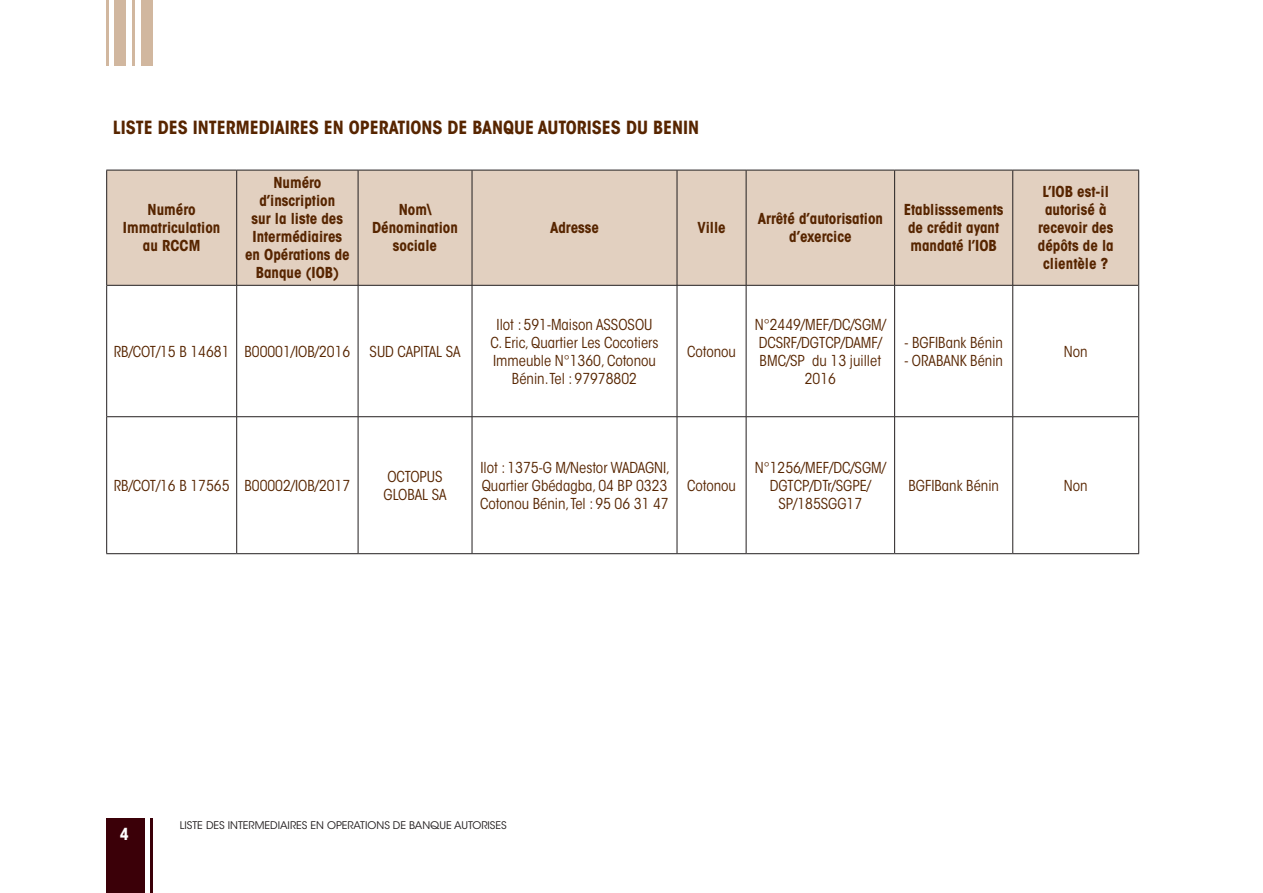
<style>
.page{position:relative;width:1263px;height:893px;background:#fff}
.page>*{position:absolute;margin:0;border:0;box-sizing:border-box;transform-origin:0 0}
.t1{font:700 condensed 18px "ITC Avant Garde Std";color:#572500}
.t2{font:700 condensed 16.5px "ITC Avant Garde Std";color:#fff}
.t3{font:condensed 15px/18px "ITC Avant Garde Std";color:#572500;text-align:center}
.t4{font:700 condensed 15px/18px "ITC Avant Garde Std";color:#572500;text-align:center}
.t5{font:10.5px "ITC Avant Garde Std";color:#231f20}
</style>
<div class="page">
<hr style="left:150px;top:819px;width:3px;height:74px;background:#3b0008">
<div style="left:106px;top:819px;width:38px;height:74px;background:#3b0008"></div>
<hr style="left:106px;top:0;width:3px;height:66px;background:#d1b79f">
<hr style="left:132px;top:0;width:3px;height:66px;background:#d1b79f">
<div style="left:114px;top:0;width:12px;height:66px;background:#d1b79f"></div>
<div style="left:141px;top:0;width:11px;height:66px;background:#d1b79f"></div>
<div style="left:107px;top:171px;width:1031px;height:114px;background:#e2d0c0"></div>
<hr style="left:236px;top:170px;width:1px;height:115px;background:#231f20">
<hr style="left:358px;top:170px;width:1px;height:115px;background:#231f20">
<hr style="left:472px;top:170px;width:1px;height:115px;background:#231f20">
<hr style="left:677px;top:170px;width:1px;height:115px;background:#231f20">
<hr style="left:746px;top:170px;width:1px;height:115px;background:#231f20">
<hr style="left:894px;top:170px;width:1px;height:115px;background:#231f20">
<hr style="left:1012px;top:170px;width:1px;height:115px;background:#231f20">
<hr style="left:107px;top:285px;width:130px;height:1px;background:#231f20">
<hr style="left:237px;top:285px;width:121px;height:1px;background:#231f20">
<hr style="left:236px;top:285px;width:1px;height:132px;background:#231f20">
<hr style="left:358px;top:285px;width:114px;height:1px;background:#231f20">
<hr style="left:358px;top:285px;width:1px;height:132px;background:#231f20">
<hr style="left:472px;top:285px;width:205px;height:1px;background:#231f20">
<hr style="left:472px;top:285px;width:1px;height:132px;background:#231f20">
<hr style="left:677px;top:285px;width:69px;height:1px;background:#231f20">
<hr style="left:677px;top:285px;width:1px;height:132px;background:#231f20">
<hr style="left:746px;top:285px;width:149px;height:1px;background:#231f20">
<hr style="left:746px;top:285px;width:1px;height:132px;background:#231f20">
<hr style="left:895px;top:285px;width:118px;height:1px;background:#231f20">
<hr style="left:894px;top:285px;width:1px;height:132px;background:#231f20">
<hr style="left:1013px;top:285px;width:125px;height:1px;background:#231f20">
<hr style="left:1012px;top:285px;width:1px;height:132px;background:#231f20">
<hr style="left:107px;top:416px;width:130px;height:1px;background:#231f20">
<hr style="left:237px;top:416px;width:121px;height:1px;background:#231f20">
<hr style="left:236px;top:417px;width:1px;height:136px;background:#231f20">
<hr style="left:358px;top:416px;width:114px;height:1px;background:#231f20">
<hr style="left:358px;top:417px;width:1px;height:136px;background:#231f20">
<hr style="left:472px;top:416px;width:205px;height:1px;background:#231f20">
<hr style="left:472px;top:417px;width:1px;height:136px;background:#231f20">
<hr style="left:677px;top:416px;width:69px;height:1px;background:#231f20">
<hr style="left:677px;top:417px;width:1px;height:136px;background:#231f20">
<hr style="left:746px;top:416px;width:149px;height:1px;background:#231f20">
<hr style="left:746px;top:417px;width:1px;height:136px;background:#231f20">
<hr style="left:895px;top:416px;width:118px;height:1px;background:#231f20">
<hr style="left:894px;top:417px;width:1px;height:136px;background:#231f20">
<hr style="left:1013px;top:416px;width:125px;height:1px;background:#231f20">
<hr style="left:1012px;top:417px;width:1px;height:136px;background:#231f20">
<hr style="left:106px;top:170px;width:131px;height:1px;background:#231f20">
<hr style="left:106px;top:170px;width:1px;height:115px;background:#231f20">
<hr style="left:237px;top:170px;width:121px;height:1px;background:#231f20">
<hr style="left:358px;top:170px;width:114px;height:1px;background:#231f20">
<hr style="left:472px;top:170px;width:205px;height:1px;background:#231f20">
<hr style="left:677px;top:170px;width:69px;height:1px;background:#231f20">
<hr style="left:746px;top:170px;width:149px;height:1px;background:#231f20">
<hr style="left:895px;top:170px;width:118px;height:1px;background:#231f20">
<hr style="left:1013px;top:170px;width:126px;height:1px;background:#231f20">
<hr style="left:1138px;top:170px;width:1px;height:115px;background:#231f20">
<hr style="left:106px;top:285px;width:1px;height:132px;background:#231f20">
<hr style="left:1138px;top:285px;width:1px;height:132px;background:#231f20">
<hr style="left:106px;top:417px;width:1px;height:136px;background:#231f20">
<hr style="left:1138px;top:417px;width:1px;height:136px;background:#231f20">
<hr style="left:106px;top:553px;width:131px;height:1px;background:#231f20">
<hr style="left:237px;top:553px;width:121px;height:1px;background:#231f20">
<hr style="left:358px;top:553px;width:114px;height:1px;background:#231f20">
<hr style="left:472px;top:553px;width:205px;height:1px;background:#231f20">
<hr style="left:677px;top:553px;width:69px;height:1px;background:#231f20">
<hr style="left:746px;top:553px;width:149px;height:1px;background:#231f20">
<hr style="left:895px;top:553px;width:118px;height:1px;background:#231f20">
<hr style="left:1013px;top:553px;width:126px;height:1px;background:#231f20">
<p class="t1" style="left:113px;top:116px;width:588px">LISTE DES INTERMEDIAIRES EN OPERATIONS DE BANQUE AUTORISES DU BENIN</p>
<p class="t4" style="left:123px;top:201px;width:99px">Numéro<br>Immatriculation</p>
<p class="t4" style="left:143px;top:237px;width:59px">au RCCM</p>
<p class="t4" style="left:245px;top:174px;width:106px">Numéro d’inscription<br>sur la liste des<br>Intermédiaires en Opérations de<br>Banque (IOB)</p>
<p class="t4" style="left:372px;top:201px;width:87px">Nom\<br>Dénomination sociale</p>
<p class="t3" style="left:114px;top:342px;width:117px">RB/COT/15 B 14681</p>
<p class="t3" style="left:244px;top:342px;width:107px">B00001/IOB/2016</p>
<p class="t3" style="left:370px;top:342px;width:92px">SUD CAPITAL SA</p>
<p class="t4" style="left:550px;top:219px;width:50px">Adresse</p>
<p class="t4" style="left:697px;top:219px;width:30px">Ville</p>
<p class="t4" style="left:758px;top:210px;width:127px">Arrêté d’autorisation d’exercice</p>
<p class="t4" style="left:904px;top:201px;width:101px;text-align:left">Etablisssements de crédit ayant mandaté l’IOB</p>
<p class="t3" style="left:490px;top:315px;width:169px">Ilot : 591-Maison ASSOSOU<br>C. Eric, Quartier Les Cocotiers<br>Immeuble N°1360, Cotonou<br>Bénin. Tel : 97978802</p>
<p class="t3" style="left:687px;top:342px;width:50px">Cotonou</p>
<p class="t3" style="left:755px;top:315px;width:133px">N°2449/MEF/DC/SGM/<br>DCSRF/DGTCP/DAMF/<br>BMC/SP du 13 juillet<br>2016</p>
<p class="t3" style="left:904px;top:333px;width:100px">- BGFIBank Bénin</p>
<p class="t3" style="left:904px;top:351px;width:100px">- ORABANK Bénin</p>
<p class="t4" style="left:1038px;top:183px;width:77px">L’IOB est-il autorisé à recevoir des dépôts de la clientèle ?</p>
<p class="t3" style="left:1064px;top:342px;width:25px">Non</p>
<p class="t3" style="left:114px;top:476px;width:117px">RB/COT/16 B 17565</p>
<p class="t3" style="left:244px;top:476px;width:107px">B00002/IOB/2017</p>
<p class="t3" style="left:384px;top:467px;width:64px;text-align:left">OCTOPUS<br>GLOBAL SA</p>
<p class="t3" style="left:480px;top:458px;width:191px;text-align:left">Ilot : 1375-G M/Nestor WADAGNI,<br>Quartier Gbédagba, 04 BP 0323<br>Cotonou Bénin, Tel : 95 06 31 47</p>
<p class="t3" style="left:687px;top:476px;width:50px">Cotonou</p>
<p class="t3" style="left:755px;top:458px;width:133px">N°1256/MEF/DC/SGM/<br>DGTCP/DTr/SGPE/<br>SP/185SGG17</p>
<p class="t3" style="left:908px;top:476px;width:92px">BGFIBank Bénin</p>
<p class="t3" style="left:1064px;top:476px;width:25px">Non</p>
<p class="t2" style="left:120px;top:824px;width:11px">4</p>
<p class="t5" style="left:180px;top:819px;width:329px">LISTE DES INTERMEDIAIRES EN OPERATIONS DE BANQUE AUTORISES</p>
</div>
